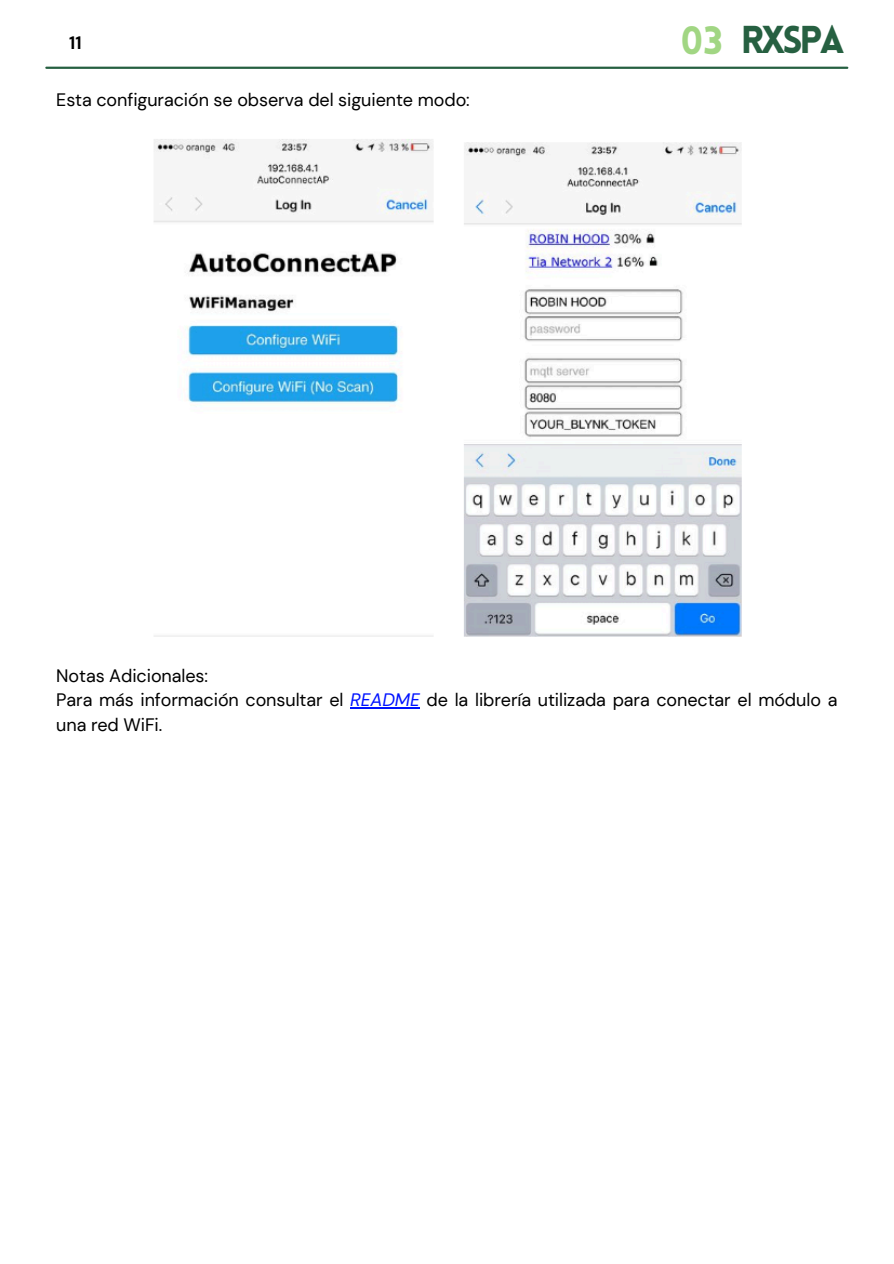
<style>
.page{position:relative;width:894px;height:1264px;background:#fff}
.page>*{position:absolute;margin:0;border:0;box-sizing:border-box;transform-origin:0 0}
.t1{font:900 38.55px "Lovelo";color:#a1d683}
.t2{font:900 37.95px "Lovelo";letter-spacing:-.075em;color:#266041}
.t3{font:18px/24.8px "DM Sans";letter-spacing:-.005em;color:#000}
.t4{font:700 18px "DM Sans";color:#000}
.s1{font-style:italic;color:#0012ff}
</style>
<div class="page">
<hr style="left:46px;top:67px;width:801px;height:2px;background:#266041">
<img style="left:153px;top:139px;width:589px;height:498px">
<hr style="left:350px;top:707px;width:69px;height:1px;background:#0012ff">
<p class="t4" style="left:69px;top:31px;width:14px">11</p>
<p class="t3" style="left:56px;top:87px;width:415px">Esta configuración se observa del siguiente modo:</p>
<h1 class="t1" style="left:680px;top:25px;width:44px">03</h1>
<p class="t2" style="left:740px;top:25px;width:105px">RXSPA</p>
<p class="t3" style="left:56px;top:663px;width:153px">Notas Adicionales:</p>
<p class="t3" style="left:56px;top:688px;width:782px">Para más información consultar el <span class="s1">README</span> de la librería utilizada para conectar el módulo a una red WiFi.</p>
</div>
